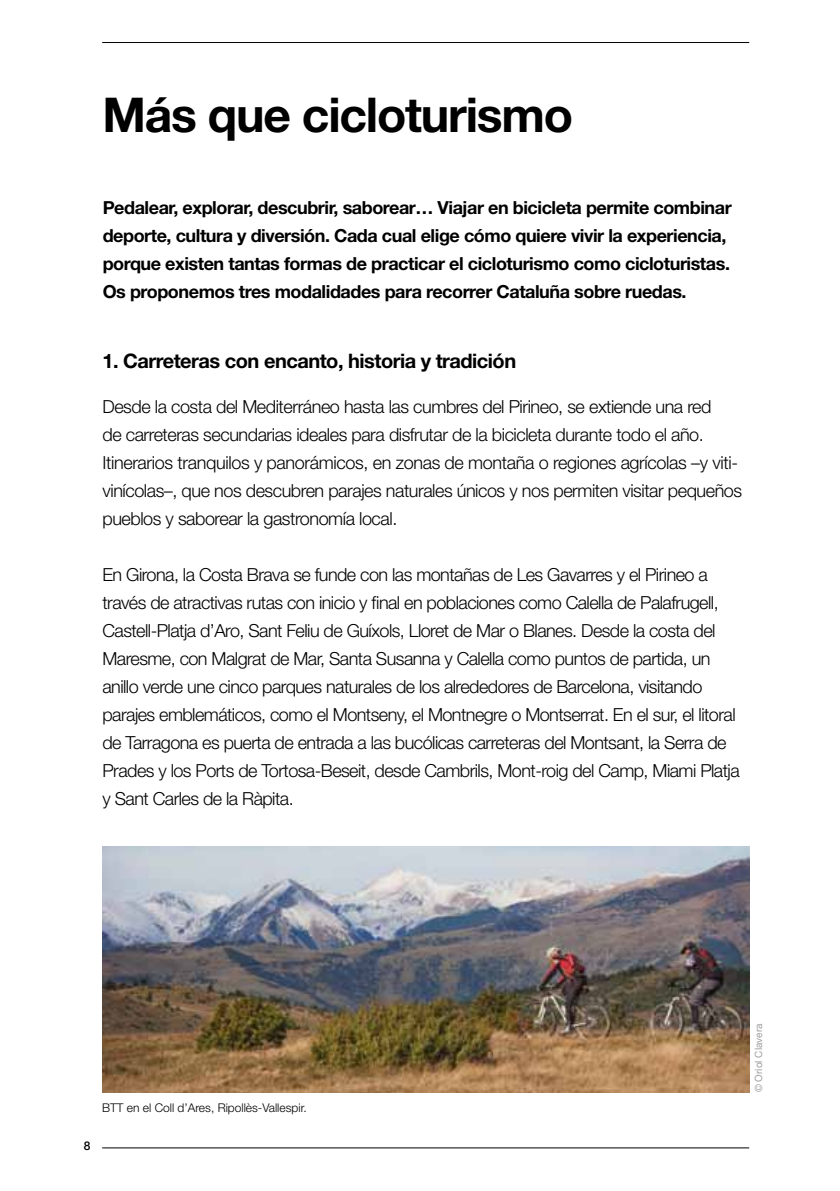
<style>
.page{position:relative;width:840px;height:1191px;background:#fff}
.page>*{position:absolute;margin:0;border:0;box-sizing:border-box;transform-origin:0 0}
.t1{font:700 48px "Helvetica Neue LT Std";letter-spacing:-.025em;color:#000}
.t2{font:700 20px "Helvetica Neue LT Std";letter-spacing:-.025em;color:#000}
.t3{font:300 18px/28px "Helvetica Neue LT Std";letter-spacing:-.03em;color:#000}
.t4{font:700 18px/28px "Helvetica Neue LT Std";letter-spacing:-.025em;color:#000}
.t5{font:300 12px "Helvetica Neue LT Std";color:#000}
.t6{font:500 12px "Helvetica Neue LT Std";color:#000}
.t7{font:10px "Helvetica Neue LT Std";color:#9c9e9f}
</style>
<div class="page">
<hr style="left:102px;top:42px;width:646px;height:1px;background:#000">
<hr style="left:102px;top:1147px;width:646px;height:1px;background:#000">
<img style="left:102px;top:846px;width:646px;height:246px">
<h1 class="t1" style="left:102px;top:85px;width:472px">Más que cicloturismo</h1>
<p class="t4" style="left:103px;top:193px;width:630px">Pedalear, explorar, descubrir, saborear… Viajar en bicicleta permite combinar deporte, cultura y diversión. Cada cual elige cómo quiere vivir la experiencia, porque existen tantas formas de practicar el cicloturismo como cicloturistas.<br>Os proponemos tres modalidades para recorrer Cataluña sobre ruedas.</p>
<p class="t2" style="left:102px;top:348px;width:415px">1. Carreteras con encanto, historia y tradición</p>
<p class="t3" style="left:102px;top:392px;width:641px">Desde la costa del Mediterráneo hasta las cumbres del Pirineo, se extiende una red<br>de carreteras secundarias ideales para disfrutar de la bicicleta durante todo el año.<br>Itinerarios tranquilos y panorámicos, en zonas de montaña o regiones agrícolas –y viti&shy;vinícolas–, que nos descubren parajes naturales únicos y nos permiten visitar pequeños pueblos y saborear la gastronomía local.</p>
<p class="t3" style="left:102px;top:560px;width:638px">En Girona, la Costa Brava se funde con las montañas de Les Gavarres y el Pirineo a través de atractivas rutas con inicio y final en poblaciones como Calella de Palafrugell, Castell-Platja d’Aro, Sant Feliu de Guíxols, Lloret de Mar o Blanes. Desde la costa del Maresme, con Malgrat de Mar, Santa Susanna y Calella como puntos de partida, un anillo verde une cinco parques naturales de los alrededores de Barcelona, visitando parajes emblemáticos, como el Montseny, el Montnegre o Montserrat. En el sur, el litoral de Tarragona es puerta de entrada a las bucólicas carreteras del Montsant, la Serra de Prades y los Ports de Tortosa-Beseit, desde Cambrils, Mont-roig del Camp, Miami Platja y Sant Carles de la Ràpita.</p>
<p class="t6" style="left:84px;top:1138px;width:8px">8</p>
<p class="t5" style="left:102px;top:1100px;width:206px">BTT en el Coll d’Ares, Ripollès-Vallespir.</p>
<p class="t7" style="left:752px;top:1092px;width:70px;rotate:-90deg">© Oriol Clavera</p>
</div>
